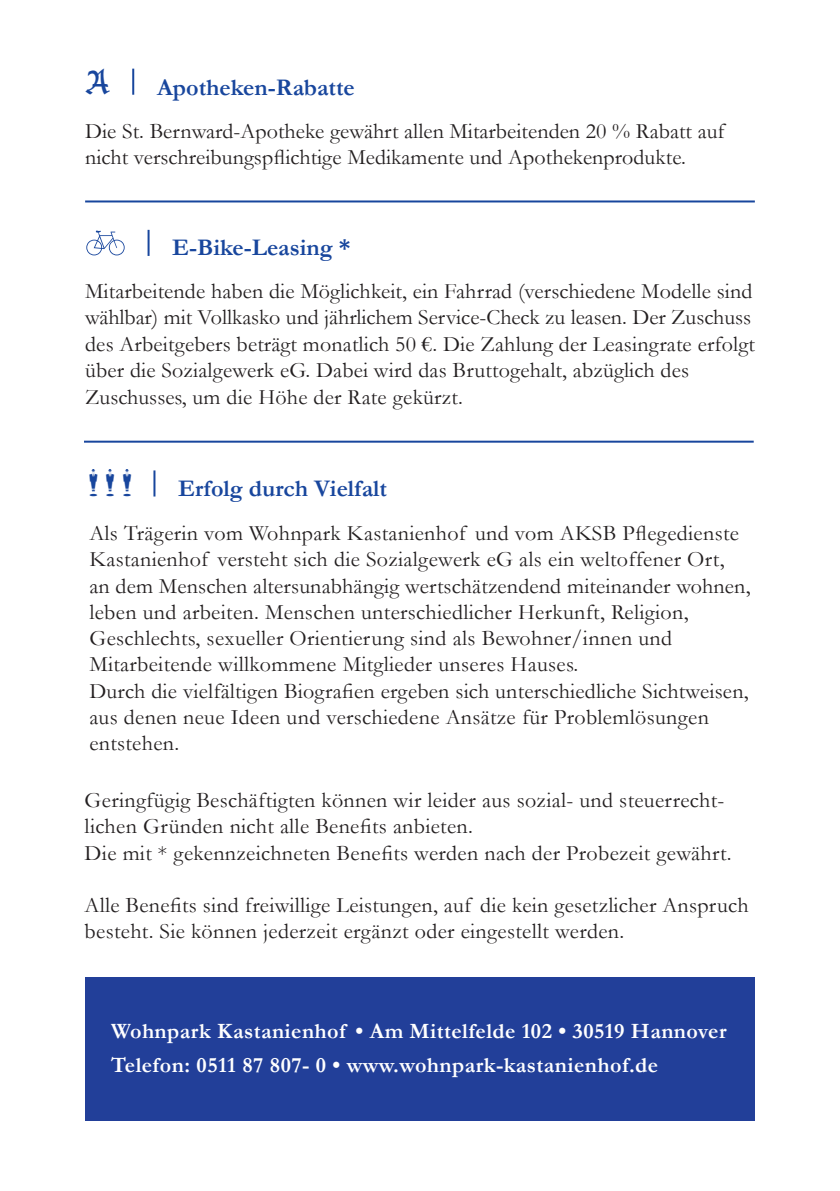
<style>
.page{position:relative;width:840px;height:1191px;background:#fff}
.page>*{position:absolute;margin:0;border:0;box-sizing:border-box;transform-origin:0 0}
.t1{font:32px "Lucida Blackletter";color:#18469d}
.t2{font:700 24px "Garamond";color:#18469d}
.t3{font:22px/26.2px "Garamond";letter-spacing:.01em;color:#231f20}
.t4{font:700 22px/34px "Garamond";letter-spacing:.02em;color:#fff}
</style>
<div class="page">
<hr style="left:84px;top:441px;width:669px;height:2px;background:#18469d">
<hr style="left:132px;top:69px;width:2px;height:26px;background:#18469d">
<hr style="left:85px;top:200px;width:669px;height:2px;background:#18469d">
<hr style="left:147px;top:230px;width:2px;height:26px;background:#18469d">
<hr style="left:153px;top:470px;width:2px;height:26px;background:#18469d">
<div style="left:85px;top:977px;width:669px;height:144px;background:#223f99"></div>
<h1 class="t1" style="left:87px;top:63px;width:24px">A</h1>
<p class="t2" style="left:157px;top:73px;width:199px">Apotheken-Rabatte</p>
<p class="t3" style="left:85px;top:117px;width:640px">Die St. Bernward-Apotheke gewährt allen Mitarbeitenden 20 % Rabatt auf nicht verschreibungspflichtige Medikamente und Apothekenprodukte.</p>
<p class="t2" style="left:172px;top:233px;width:180px">E-Bike-Leasing *</p>
<p class="t3" style="left:85px;top:277px;width:671px">Mitarbeitende haben die Möglichkeit, ein Fahrrad (verschiedene Modelle sind wählbar) mit Vollkasko und jährlichem Service-Check zu leasen. Der Zuschuss des Arbeitgebers beträgt monatlich 50 €. Die Zahlung der Leasingrate erfolgt über die Sozialgewerk eG. Dabei wird das Bruttogehalt, abzüglich des Zuschusses, um die Höhe der Rate gekürzt.</p>
<p class="t2" style="left:178px;top:474px;width:210px">Erfolg durch Vielfalt</p>
<p class="t3" style="left:89px;top:520px;width:662px">Als Trägerin vom Wohnpark Kastanienhof und vom AKSB Pflegedienste Kastanienhof versteht sich die Sozialgewerk eG als ein weltoffener Ort,<br>an dem Menschen altersunabhängig wertschätzendend miteinander wohnen, leben und arbeiten. Menschen unterschiedlicher Herkunft, Religion, Geschlechts, sexueller Orientierung sind als Bewohner/innen und Mitarbeitende willkommene Mitglieder unseres Hauses.<br>Durch die vielfältigen Biografien ergeben sich unterschiedliche Sichtweisen, aus denen neue Ideen und verschiedene Ansätze für Problemlösungen entstehen.</p>
<p class="t3" style="left:85px;top:787px;width:648px">Geringfügig Beschäftigten können wir leider aus sozial- und steuerrecht&shy;lichen Gründen nicht alle Benefits anbieten.<br>Die mit * gekennzeichneten Benefits werden nach der Probezeit gewährt.</p>
<p class="t3" style="left:85px;top:892px;width:665px">Alle Benefits sind freiwillige Leistungen, auf die kein gesetzlicher Anspruch besteht. Sie können jederzeit ergänzt oder eingestellt werden.</p>
<p class="t4" style="left:111px;top:1013px;width:616px">Wohnpark Kastanienhof • Am Mittelfelde 102 • 30519 Hannover<br>Telefon: 0511 87 807- 0 • www.wohnpark-kastanienhof.de</p>
</div>
